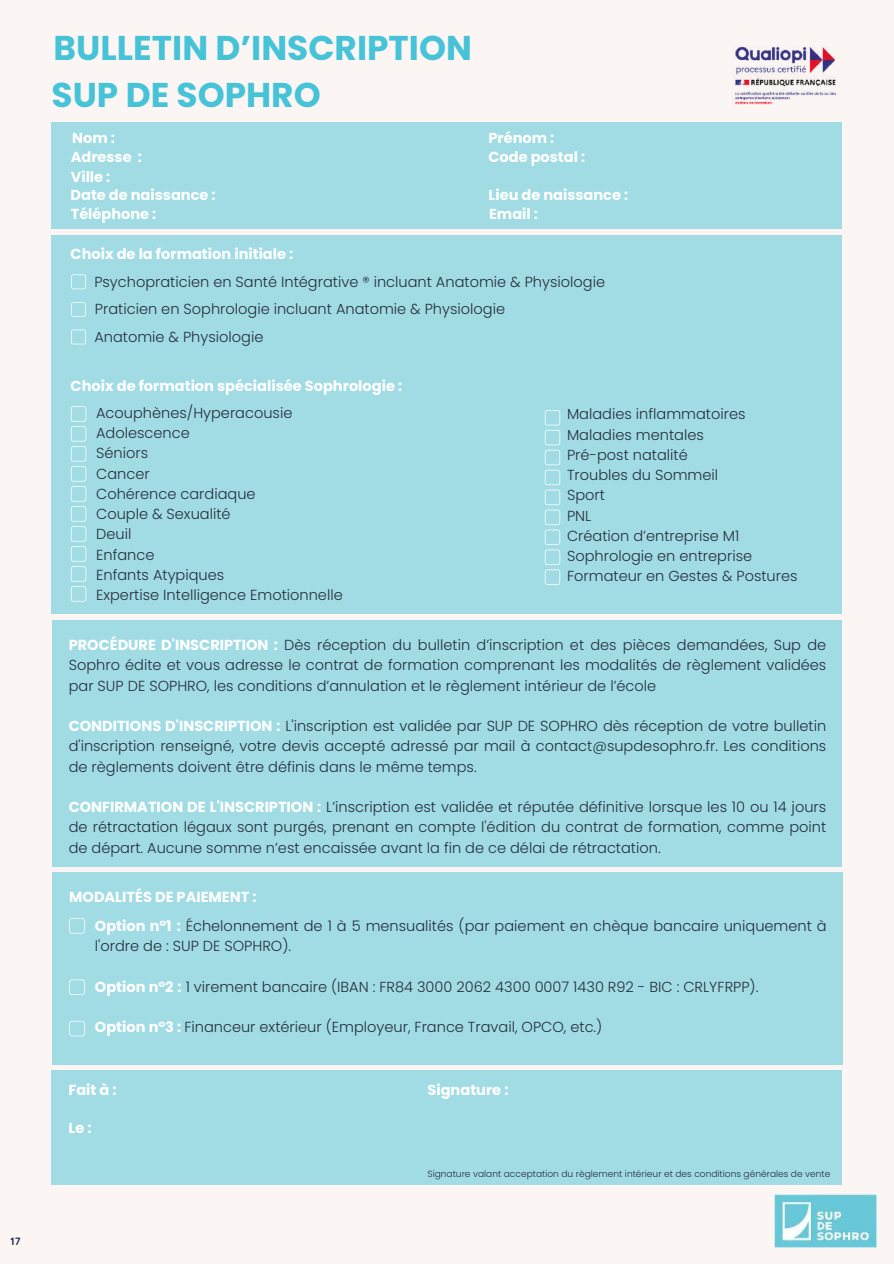
<style>
.page{position:relative;width:894px;height:1264px;background:#fff}
.page>*{position:absolute;margin:0;border:0;box-sizing:border-box;transform-origin:0 0}
.t1{font:700 34.35px/47.2px "Poppins";color:#47c3d8}
.t2{font:300 14.55px/20.2px "Poppins";color:#262e3d}
.t3{font:700 14.55px "Poppins";color:#fff}
.t4{font:700 10.65px "Quicksand";color:#262e3d}
.t5{font:300 9px "Poppins";color:#262e3d}
.s1{font-weight:700;color:#fff}
</style>
<div class="page">
<div style="left:0;top:0;width:893px;height:1263px;background:#fbf6f3"></div>
<img style="left:774px;top:1194px;width:102px;height:53px">
<div style="left:52px;top:122px;width:789px;height:106px;background:#a1dce5"></div>
<div style="left:52px;top:872px;width:790px;height:192px;background:#a1dce5"></div>
<div style="left:52px;top:620px;width:789px;height:246px;background:#a1dce5"></div>
<div style="left:52px;top:235px;width:789px;height:379px;background:#a1dce5"></div>
<svg style="left:71px;top:274px;width:15px;height:15px"></svg>
<svg style="left:71px;top:302px;width:15px;height:15px"></svg>
<svg style="left:71px;top:329px;width:15px;height:15px"></svg>
<svg style="left:71px;top:406px;width:15px;height:195px"></svg>
<svg style="left:544px;top:410px;width:16px;height:175px"></svg>
<img style="left:735px;top:46px;width:101px;height:59px">
<div style="left:52px;top:1070px;width:789px;height:114px;background:#a1dce5"></div>
<svg style="left:69px;top:918px;width:16px;height:15px"></svg>
<svg style="left:69px;top:979px;width:16px;height:15px"></svg>
<svg style="left:69px;top:1021px;width:16px;height:15px"></svg>
<p class="t4" style="left:11px;top:1234px;width:11px">17</p>
<h1 class="t1" style="left:52px;top:24px;width:422px">BULLETIN D’INSCRIPTION<br>SUP DE SOPHRO</h1>
<p class="t3" style="left:72px;top:128px;width:44px">Nom :</p>
<p class="t3" style="left:488px;top:128px;width:67px">Prénom :</p>
<p class="t3" style="left:71px;top:147px;width:73px">Adresse :</p>
<p class="t3" style="left:488px;top:147px;width:98px">Code postal :</p>
<p class="t3" style="left:71px;top:166px;width:41px">Ville :</p>
<p class="t3" style="left:71px;top:204px;width:87px">Téléphone :</p>
<p class="t3" style="left:489px;top:204px;width:50px">Email :</p>
<p class="t3" style="left:71px;top:244px;width:224px">Choix de la formation initiale :</p>
<p class="t3" style="left:71px;top:185px;width:146px">Date de naissance :</p>
<p class="t3" style="left:488px;top:185px;width:141px">Lieu de naissance :</p>
<p class="t2" style="left:94px;top:268px;width:512px;line-height:27.5px">Psychopraticien en Santé Intégrative ® incluant Anatomie &amp; Physiologie<br>Praticien en Sophrologie incluant Anatomie &amp; Physiologie</p>
<p class="t2" style="left:94px;top:326px;width:170px">Anatomie &amp; Physiologie</p>
<p class="t3" style="left:71px;top:376px;width:333px">Choix de formation spécialisée Sophrologie :</p>
<p class="t2" style="left:96px;top:402px;width:248px">Acouphènes/Hyperacousie<br>Adolescence<br>Séniors<br>Cancer<br>Cohérence cardiaque<br>Couple &amp; Sexualité<br>Deuil<br>Enfance<br>Enfants Atypiques<br>Expertise Intelligence Emotionnelle</p>
<p class="t2" style="left:567px;top:404px;width:232px">Maladies inflammatoires<br>Maladies mentales<br>Pré-post natalité<br>Troubles du Sommeil<br>Sport<br>PNL<br>Création d’entreprise M1<br>Sophrologie en entreprise<br>Formateur en Gestes &amp; Postures</p>
<p class="t2" style="left:69px;top:634px;width:759px;text-align:justify"><span class="s1">PROCÉDURE D'INSCRIPTION :</span> Dès réception du bulletin d’inscription et des pièces demandées, Sup de Sophro édite et vous adresse le contrat de formation comprenant les modalités de règlement validées par SUP DE SOPHRO, les conditions d’annulation et le règlement intérieur de l’école</p>
<p class="t2" style="left:69px;top:715px;width:759px;text-align:justify"><span class="s1">CONDITIONS D'INSCRIPTION :</span> L'inscription est validée par SUP DE SOPHRO dès réception de votre bulletin d'inscription renseigné, votre devis accepté adressé par mail à contact@supdesophro.fr. Les conditions de règlements doivent être définis dans le même temps.</p>
<p class="t2" style="left:69px;top:796px;width:759px;text-align:justify"><span class="s1">CONFIRMATION DE L'INSCRIPTION :</span> L’inscription est validée et réputée définitive lorsque les 10 ou 14 jours de rétractation légaux sont purgés, prenant en compte l'édition du contrat de formation, comme point de départ. Aucune somme n’est encaissée avant la fin de ce délai de rétractation.</p>
<p class="t2" style="left:95px;top:881px;width:733px;line-height:29.4px;text-indent:-26px"><span class="s1">MODALITÉS DE PAIEMENT :<br>Option n°1 :</span> Échelonnement de 1 à 5 mensualités (par paiement en chèque bancaire uniquement à</p>
<p class="t2" style="left:95px;top:936px;width:198px">l'ordre de : SUP DE SOPHRO).</p>
<p class="t2" style="left:95px;top:976px;width:664px"><span class="s1">Option n°2 :</span> 1 virement bancaire (IBAN : FR84 3000 2062 4300 0007 1430 R92 - BIC : CRLYFRPP).</p>
<p class="t2" style="left:95px;top:1017px;width:508px"><span class="s1">Option n°3 :</span> Financeur extérieur (Employeur, France Travail, OPCO, etc.)</p>
<p class="t3" style="left:68px;top:1080px;width:50px">Fait à :</p>
<p class="t3" style="left:68px;top:1117px;width:25px">Le :</p>
<p class="t3" style="left:427px;top:1080px;width:82px">Signature :</p>
<p class="t5" style="left:427px;top:1167px;width:404px">Signature valant acceptation du règlement intérieur et des conditions générales de vente</p>
</div>
